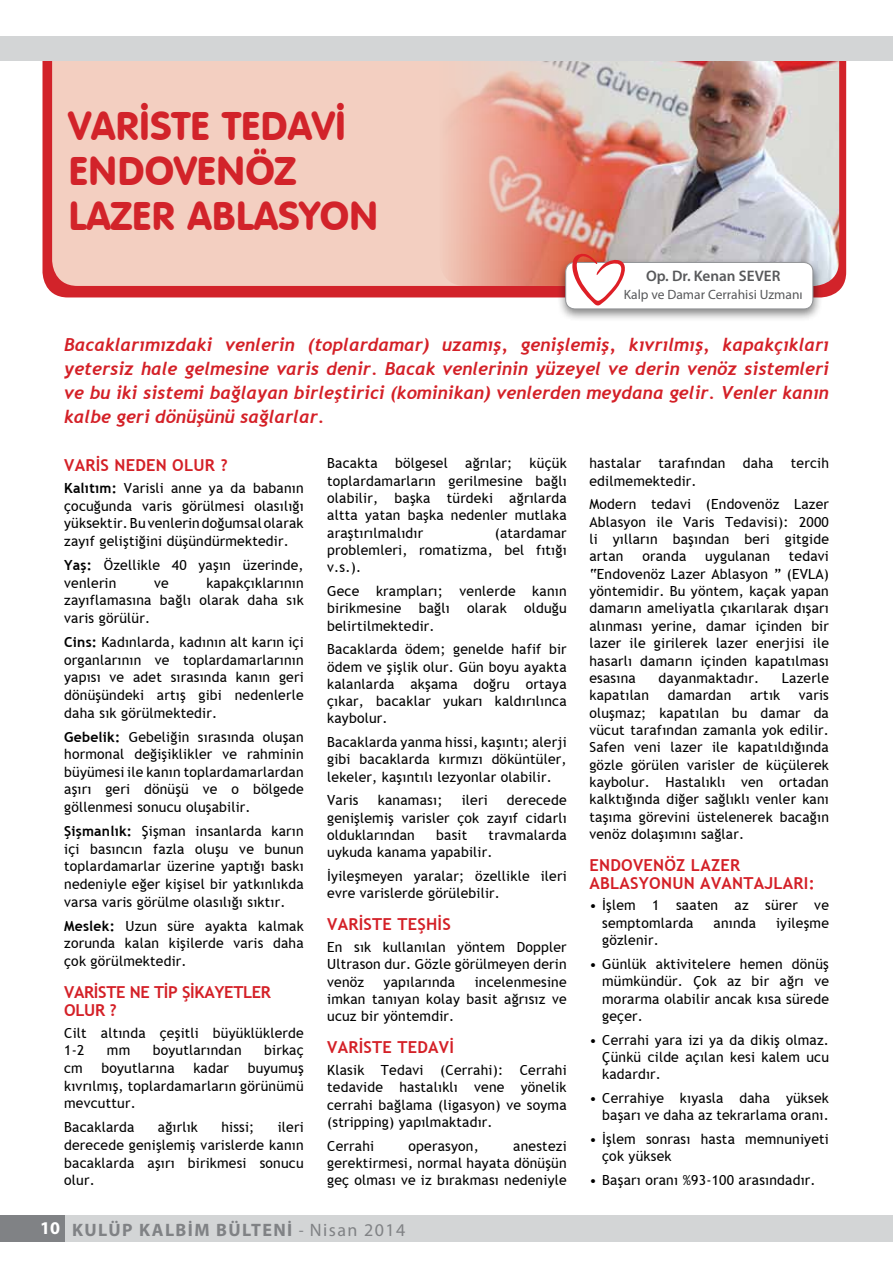
<style>
.page{position:relative;width:893px;height:1263px;background:#fff}
.page>*{position:absolute;margin:0;border:0;box-sizing:border-box;transform-origin:0 0}
.t1{font:39px/45px "VAG Rounded BT";color:#d2232a}
.t2{font:italic 18px/24px "Trebuchet T Bold";color:#d42027;text-align:justify}
.t3{font:700 18px "Myriad Pro";letter-spacing:.08em;color:#808285}
.t4{font:16.5px/17.4px "Trebuchet T Bold";letter-spacing:.015em;color:#d42027}
.t5{font:16.5px/17.5px "Trebuchet T Bold";letter-spacing:-.02em;color:#d42027}
.t6{font:600 15.3px "Myriad Pro";color:#58595b}
.t7{font:13.95px/17.2px "Trebuchet T";letter-spacing:.015em;color:#000;text-align:justify}
.t8{font:13.5px "Myriad Pro";color:#58595b}
.s1{font-family:"Trebuchet T Bold"}
.s2{color:#fff}
.s3{font-weight:400;font-stretch:condensed}
.s4{font-weight:400}
</style>
<div class="page">
<div style="left:42px;top:61px;width:804px;height:236px;background:#d2232a"></div>
<div style="left:52px;top:61px;width:387px;height:225px;background:#f3cfc1"></div>
<img style="left:439px;top:61px;width:400px;height:225px">
<div style="left:556px;top:257px;width:267px;height:65px;background:#000;opacity:.5"></div>
<div style="left:566px;top:262px;width:247px;height:47px;background:#fff;border-radius:9px"></div>
<div style="left:565px;top:262px;width:248px;height:47px;border:1px solid #939598;border-radius:9px"></div>
<svg style="left:571px;top:253px;width:56px;height:53px"></svg>
<div style="left:0;top:1215px;width:67px;height:27px;background:#808285"></div>
<div style="left:65px;top:1215px;width:828px;height:27px;background:#d3d5d6"></div>
<div style="left:0;top:34px;width:893px;height:27px;background:#d3d5d6"></div>
<div style="left:0;top:0;width:893px;height:36px;background:#fff"></div>
<h1 class="t1" style="left:69px;top:103px;width:311px">VARİSTE TEDAVİ<br>ENDOVENÖZ<br>LAZER ABLASYON</h1>
<p class="t6" style="left:646px;top:266px;width:136px">Op. Dr. Kenan SEVER</p>
<p class="t8" style="left:624px;top:286px;width:180px">Kalp ve Damar Cerrahisi Uzmanı</p>
<p class="t2" style="left:64px;top:333px;width:766px">Bacaklarımızdaki venlerin (toplardamar) uzamış, genişlemiş, kıvrılmış, kapakçıkları yetersiz hale gelmesine varis denir. Bacak venlerinin yüzeyel ve derin venöz sistemleri ve bu iki sistemi bağlayan birleştirici (kominikan) venlerden meydana gelir. Venler kanın kalbe geri dönüşünü sağlarlar.</p>
<p class="t4" style="left:64px;top:457px;width:165px">VARİS NEDEN OLUR ?</p>
<p class="t7" style="left:64px;top:480px;width:241px;line-height:17.7px"><span class="s1">Kalıtım:</span> Varisli anne ya da babanın çocuğunda varis görülmesi olasılığı yüksektir. Bu venlerin doğumsal olarak zayıf geliştiğini düşündürmektedir.</p>
<p class="t7" style="left:64px;top:556px;width:241px;line-height:17.7px"><span class="s1">Yaş:</span> Özellikle 40 yaşın üzerinde, venlerin</p>
<p class="t7" style="left:64px;top:574px;width:241px;line-height:17.7px;text-indent:142px">kapakçıklarının zayıflamasına bağlı olarak daha sık varis görülür.</p>
<p class="t7" style="left:64px;top:633px;width:241px;line-height:17.7px"><span class="s1">Cins:</span> Kadınlarda, kadının alt karın içi organlarının ve toplardamarlarının yapısı ve adet sırasında kanın geri dönüşündeki artış gibi nedenlerle daha sık görülmektedir.</p>
<p class="t7" style="left:64px;top:728px;width:241px;line-height:17.7px"><span class="s1">Gebelik:</span> Gebeliğin sırasında oluşan hormonal değişiklikler ve rahminin büyümesi ile kanın toplardamarlardan aşırı geri dönüşü ve o bölgede göllenmesi sonucu oluşabilir.</p>
<p class="t7" style="left:64px;top:822px;width:241px;line-height:17.7px"><span class="s1">Şişmanlık:</span> Şişman insanlarda karın içi basıncın fazla oluşu ve bunun toplardamarlar üzerine yaptığı baskı nedeniyle eğer kişisel bir yatkınlıkda varsa varis görülme olasılığı sıktır.</p>
<p class="t7" style="left:64px;top:917px;width:241px;line-height:17.7px"><span class="s1">Meslek:</span> Uzun süre ayakta kalmak zorunda kalan kişilerde varis daha çok görülmektedir.</p>
<p class="t5" style="left:64px;top:984px;width:208px">VARİSTE NE TİP ŞİKAYETLER<br>OLUR ?</p>
<p class="t7" style="left:64px;top:1024px;width:241px;line-height:17.7px">Cilt altında çeşitli büyüklüklerde<br>1-2</p>
<p class="t7" style="left:154px;top:574px;width:16px">ve</p>
<p class="t7" style="left:107px;top:1042px;width:25px">mm</p>
<p class="t7" style="left:153px;top:1042px;width:90px">boyutlarından</p>
<p class="t7" style="left:264px;top:1042px;width:41px">birkaç</p>
<p class="t7" style="left:64px;top:1060px;width:20px">cm</p>
<p class="t7" style="left:102px;top:1060px;width:75px">boyutlarına</p>
<p class="t7" style="left:193px;top:1060px;width:37px">kadar</p>
<p class="t7" style="left:64px;top:1059px;width:241px;line-height:17.7px;text-indent:183px">buyumuş kıvrılmış, toplardamarların görünümü mevcuttur.</p>
<p class="t7" style="left:64px;top:1119px;width:72px">Bacaklarda</p>
<p class="t7" style="left:158px;top:1119px;width:42px">ağırlık</p>
<p class="t7" style="left:221px;top:1119px;width:35px">hissi;</p>
<p class="t7" style="left:64px;top:1119px;width:241px;line-height:17.7px;text-indent:214px">ileri derecede genişlemiş varislerde kanın bacaklarda aşırı birikmesi sonucu olur.</p>
<p class="t7" style="left:327px;top:455px;width:241px">Bacakta bölgesel ağrılar; küçük toplardamarların gerilmesine bağlı olabilir, başka türdeki ağrılarda altta yatan başka nedenler mutlaka araştırılmalıdır</p>
<p class="t7" style="left:327px;top:524px;width:241px;text-indent:167px">(atardamar problemleri, romatizma, bel fıtığı v.s.).</p>
<p class="t7" style="left:327px;top:582px;width:241px">Gece krampları; venlerde kanın birikmesine bağlı olarak olduğu belirtilmektedir.</p>
<p class="t7" style="left:327px;top:641px;width:241px">Bacaklarda ödem; genelde hafif bir ödem ve şişlik olur. Gün boyu ayakta kalanlarda akşama doğru ortaya çıkar, bacaklar yukarı kaldırılınca kaybolur.</p>
<p class="t7" style="left:327px;top:734px;width:241px">Bacaklarda yanma hissi, kaşıntı; alerji gibi bacaklarda kırmızı döküntüler, lekeler, kaşıntılı lezyonlar olabilir.</p>
<p class="t7" style="left:327px;top:792px;width:33px">Varis</p>
<p class="t7" style="left:378px;top:792px;width:66px">kanaması;</p>
<p class="t7" style="left:462px;top:792px;width:27px">ileri</p>
<p class="t7" style="left:327px;top:792px;width:241px;text-indent:180px">derecede genişlemiş varisler çok zayıf cidarlı olduklarından</p>
<p class="t7" style="left:327px;top:827px;width:241px;text-indent:161px">travmalarda uykuda kanama yapabilir.</p>
<p class="t7" style="left:327px;top:868px;width:241px">İyileşmeyen yaralar; özellikle ileri evre varislerde görülebilir.</p>
<p class="t4" style="left:327px;top:916px;width:125px">VARİSTE TEŞHİS</p>
<p class="t7" style="left:327px;top:939px;width:241px">En sık kullanılan yöntem Doppler Ultrason dur. Gözle görülmeyen derin venöz</p>
<p class="t7" style="left:436px;top:827px;width:33px">basit</p>
<p class="t7" style="left:327px;top:973px;width:241px;text-indent:147px">incelenmesine imkan tanıyan kolay basit ağrısız ve ucuz bir yöntemdir.</p>
<p class="t4" style="left:327px;top:1039px;width:128px">VARİSTE TEDAVİ</p>
<p class="t7" style="left:327px;top:1062px;width:241px">Klasik Tedavi (Cerrahi): Cerrahi tedavide hastalıklı vene yönelik cerrahi bağlama (ligasyon) ve soyma (stripping) yapılmaktadır.</p>
<p class="t7" style="left:327px;top:1137px;width:48px">Cerrahi</p>
<p class="t7" style="left:409px;top:1137px;width:72px">operasyon,</p>
<p class="t7" style="left:384px;top:973px;width:73px">yapılarında</p>
<p class="t7" style="left:327px;top:1137px;width:241px;text-indent:186px">anestezi gerektirmesi, normal hayata dönüşün geç olması ve iz bırakması nedeniyle</p>
<p class="t3" style="left:40px;top:1218px;width:367px"><span class="s2">10</span> KULÜP KALBİM BÜLTENİ <span class="s3">-</span> <span class="s4">Nisan 2014</span></p>
<p class="t7" style="left:589px;top:455px;width:241px">hastalar tarafından daha tercih edilmemektedir.</p>
<p class="t7" style="left:589px;top:496px;width:241px">Modern tedavi (Endovenöz Lazer Ablasyon ile Varis Tedavisi): 2000 li yılların başından beri gitgide artan</p>
<p class="t7" style="left:589px;top:548px;width:241px;text-indent:199px">tedavi “Endovenöz Lazer Ablasyon ” (EVLA) yöntemidir. Bu yöntem, kaçak yapan damarın ameliyatla çıkarılarak dışarı alınması yerine, damar içinden bir lazer ile girilerek lazer enerjisi ile hasarlı damarın içinden kapatılması esasına</p>
<p class="t7" style="left:642px;top:548px;width:45px">oranda</p>
<p class="t7" style="left:705px;top:548px;width:66px">uygulanan</p>
<p class="t7" style="left:658px;top:669px;width:102px">dayanmaktadır.</p>
<p class="t7" style="left:782px;top:669px;width:48px">Lazerle</p>
<p class="t7" style="left:589px;top:687px;width:61px">kapatılan</p>
<p class="t7" style="left:668px;top:687px;width:65px">damardan</p>
<p class="t7" style="left:750px;top:687px;width:32px">artık</p>
<p class="t7" style="left:589px;top:687px;width:241px;text-indent:209px">varis oluşmaz; kapatılan bu damar da vücut tarafından zamanla yok edilir.<br>Safen veni lazer ile kapatıldığında gözle görülen varisler de küçülerek kaybolur. Hastalıklı ven ortadan kalktığında diğer sağlıklı venler kanı taşıma görevini üstelenerek bacağın venöz dolaşımını sağlar.</p>
<p class="t4" style="left:589px;top:857px;width:227px">ENDOVENÖZ LAZER<br>ABLASYONUN AVANTAJLARI:</p>
<p class="t7" style="left:602px;top:897px;width:228px;text-indent:-13px">• İşlem 1 saaten az sürer ve semptomlarda</p>
<p class="t7" style="left:713px;top:914px;width:44px">anında</p>
<p class="t7" style="left:776px;top:914px;width:54px">iyileşme</p>
<p class="t7" style="left:602px;top:932px;width:58px">gözlenir.</p>
<p class="t7" style="left:602px;top:955px;width:228px;text-indent:-13px">• Günlük aktivitelere hemen dönüş mümkündür. Çok az bir ağrı ve morarma olabilir ancak kısa sürede geçer.</p>
<p class="t7" style="left:602px;top:1031px;width:228px;text-indent:-13px">• Cerrahi yara izi ya da dikiş olmaz.<br>Çünkü cilde açılan kesi kalem ucu kadardır.</p>
<p class="t7" style="left:589px;top:1089px;width:241px;text-align:right">• Cerrahiye kıyasla daha yüksek başarı ve daha az tekrarlama oranı.</p>
<p class="t7" style="left:602px;top:1131px;width:228px;text-indent:-13px">• İşlem sonrası hasta memnuniyeti çok yüksek</p>
<p class="t7" style="left:589px;top:1172px;width:228px">• Başarı oranı %93-100 arasındadır.</p>
</div>
